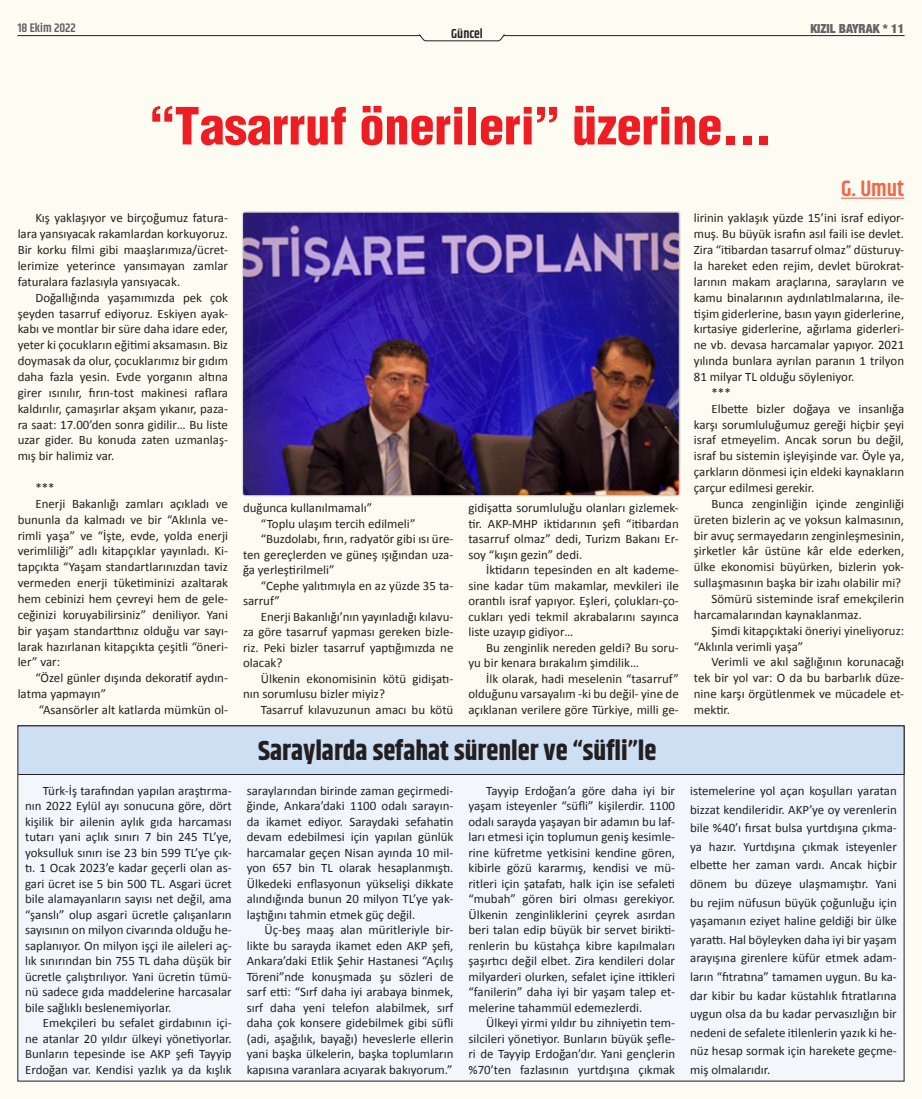
<style>
.page{position:relative;width:922px;height:1099px;background:#fff}
.page>*{position:absolute;margin:0;border:0;box-sizing:border-box;transform-origin:0 0}
.ana_başlık{font:900 condensed 50px "Helvetica";color:#ee1d23}
.başlık-2{font:700 27.5px "Khand";color:#231f20}
.üst_imza{font:600 22.5px "Khand";color:#f26648}
.t1{font:600 13.12px "Khand";color:#231f20}
.t2{font:12.88px/15.5px "Calibri";color:#231f20;text-align:justify}
.t3{font:900 condensed 12.5px "Helvetica Neue";color:#636366}
.t4{font:600 12.5px "Khand";color:#636366}
</style>
<div class="page">
<div style="left:0;top:0;width:921px;height:1098px;background:#fdfcf3"></div>
<hr style="left:18px;top:35px;width:402px;height:1px;background:#231f20">
<hr style="left:503px;top:35px;width:400px;height:1px;background:#231f20">
<svg style="left:419px;top:34px;width:85px;height:7px"></svg>
<hr style="left:840px;top:197px;width:64px;height:2px;background:#f26648">
<div style="left:241px;top:211px;width:439px;height:286px;background:#231f20;opacity:.4"></div>
<img style="left:243px;top:213px;width:435px;height:282px">
<div style="left:18px;top:726px;width:885px;height:355px;background:#f3f7fc"></div>
<div style="left:18px;top:726px;width:885px;height:48px;background:#cde0f3"></div>
<div style="left:18px;top:725px;width:886px;height:49px;border:1px solid #231f20"></div>
<p class="t4" style="left:18px;top:20px;width:60px">18 Ekim 2022</p>
<p class="t3" style="left:810px;top:18px;width:95px">KIZIL BAYRAK * 11</p>
<p class="t1" style="left:451px;top:25px;width:33px">Güncel</p>
<p class="ana_başlık" style="left:150px;top:95px;width:624px">“Tasarruf önerileri” üzerine...</p>
<p class="üst_imza" style="left:840px;top:174px;width:65px">G. Umut</p>
<p class="t2" style="left:18px;top:209px;width:212px;line-height:15.9px;text-indent:18px">Kış yaklaşıyor ve birçoğumuz fatura&shy;lara yansıyacak rakamlardan korkuyoruz.<br>Bir korku filmi gibi maaşlarımıza/ücret&shy;lerimize yeterince yansımayan zamlar faturalara fazlasıyla yansıyacak.</p>
<p class="t2" style="left:18px;top:289px;width:212px;line-height:15.9px;text-indent:18px">Doğallığında yaşamımızda pek çok şeyden tasarruf ediyoruz. Eskiyen ayak&shy;kabı ve montlar bir süre daha idare eder, yeter ki çocukların eğitimi aksamasın. Biz doymasak da olur, çocuklarımız bir gıdım daha fazla yesin. Evde yorganın altına girer ısınılır, fırın-tost makinesi raflara kaldırılır, çamaşırlar akşam yıkanır, paza&shy;ra saat: 17.00’den sonra gidilir… Bu liste uzar gider. Bu konuda zaten uzmanlaş&shy;mış bir halimiz var.</p>
<p class="t2" style="left:35px;top:479px;width:21px">***</p>
<p class="t2" style="left:18px;top:495px;width:212px;line-height:15.9px;text-indent:18px">Enerji Bakanlığı zamları açıkladı ve bununla da kalmadı ve bir “Aklınla ve&shy;rimli yaşa” ve “İşte, evde, yolda enerji verimliliği” adlı kitapçıklar yayınladı. Ki&shy;tapçıkta “Yaşam standartlarınızdan taviz vermeden enerji tüketiminizi azaltarak hem cebinizi hem çevreyi hem de gele&shy;ceğinizi koruyabilirsiniz” deniliyor. Yani bir yaşam standarttınız olduğu var sayı&shy;larak hazırlanan kitapçıkta çeşitli “öneri&shy;ler” var:</p>
<p class="t2" style="left:18px;top:669px;width:212px;line-height:15.9px;text-indent:18px">“Özel günler dışında dekoratif aydın&shy;latma yapmayın”</p>
<p class="t2" style="left:39px;top:701px;width:191px">“Asansörler alt katlarda mümkün ol-</p>
<p class="t2" style="left:25px;top:782px;width:208px;text-indent:18px">Türk-İş tarafından yapılan araştırma&shy;nın 2022 Eylül ayı sonucuna göre, dört kişilik bir ailenin aylık gıda harcaması tutarı yani açlık sınırı 7 bin 245 TL’ye, yoksulluk sınırı ise 23 bin 599 TL’ye çık&shy;tı. 1 Ocak 2023’e kadar geçerli olan as&shy;gari ücret ise 5 bin 500 TL. Asgari ücret bile alamayanların sayısı net değil, ama “şanslı” olup asgari ücretle çalışanların sayısının on milyon civarında olduğu he&shy;saplanıyor. On milyon işçi ile aileleri aç&shy;lık sınırından bin 755 TL daha düşük bir ücretle çalıştırılıyor. Yani ücretin tümü&shy;nü sadece gıda maddelerine harcasalar bile sağlıklı beslenemiyorlar.</p>
<p class="t2" style="left:25px;top:1014px;width:208px;text-indent:18px">Emekçileri bu sefalet girdabının içi&shy;ne atanlar 20 yıldır ülkeyi yönetiyorlar.<br>Bunların tepesinde ise AKP şefi Tayyip Erdoğan var. Kendisi yazlık ya da kışlık</p>
<p class="t2" style="left:243px;top:499px;width:130px">duğunca kullanılmamalı”</p>
<p class="t2" style="left:261px;top:515px;width:156px">“Toplu ulaşım tercih edilmeli”</p>
<p class="t2" style="left:243px;top:530px;width:212px;text-indent:18px">“Buzdolabı, fırın, radyatör gibi ısı üre&shy;ten gereçlerden ve güneş ışığından uza&shy;ğa yerleştirilmeli”</p>
<p class="t2" style="left:243px;top:577px;width:212px;text-indent:18px">“Cephe yalıtımıyla en az yüzde 35 ta&shy;sarruf”</p>
<p class="t2" style="left:243px;top:608px;width:212px;text-indent:18px">Enerji Bakanlığı’nın yayınladığı kılavu&shy;za göre tasarruf yapması gereken bizle&shy;riz. Peki bizler tasarruf yaptığımızda ne olacak?</p>
<p class="t2" style="left:243px;top:670px;width:212px;text-indent:18px">Ülkenin ekonomisinin kötü gidişatı&shy;nın sorumlusu bizler miyiz?</p>
<p class="t2" style="left:261px;top:701px;width:194px">Tasarruf kılavuzunun amacı bu kötü</p>
<p class="t2" style="left:468px;top:499px;width:212px">gidişatta sorumluluğu olanları gizlemek&shy;tir. AKP-MHP iktidarının şefi “itibardan tasarruf olmaz” dedi, Turizm Bakanı Er&shy;soy “kışın gezin” dedi.</p>
<p class="t2" style="left:468px;top:561px;width:212px;text-indent:18px">İktidarın tepesinden en alt kademe&shy;sine kadar tüm makamlar, mevkileri ile orantılı israf yapıyor. Eşleri, çolukları-ço&shy;cukları yedi tekmil akrabalarını sayınca liste uzayıp gidiyor…</p>
<p class="t2" style="left:468px;top:639px;width:212px;text-indent:18px">Bu zenginlik nereden geldi? Bu soru&shy;yu bir kenara bırakalım şimdilik…</p>
<p class="t2" style="left:468px;top:670px;width:212px;text-indent:18px">İlk olarak, hadi meselenin “tasarruf” olduğunu varsayalım -ki bu değil- yine de açıklanan verilere göre Türkiye, milli ge-</p>
<p class="başlık-2" style="left:258px;top:730px;width:400px">Saraylarda sefahat sürenler ve “süfli”le</p>
<p class="t2" style="left:247px;top:782px;width:208px">saraylarından birinde zaman geçirmedi&shy;ğinde, Ankara’daki 1100 odalı sarayın&shy;da ikamet ediyor. Saraydaki sefahatin devam edebilmesi için yapılan günlük harcamalar geçen Nisan ayında 10 mil&shy;yon 657 bin TL olarak hesaplanmıştı.<br>Ülkedeki enflasyonun yükselişi dikkate alındığında bunun 20 milyon TL’ye yak&shy;laştığını tahmin etmek güç değil.</p>
<p class="t2" style="left:247px;top:921px;width:208px;text-indent:18px">Üç-beş maaş alan müritleriyle bir&shy;likte bu sarayda ikamet eden AKP şefi, Ankara’daki Etlik Şehir Hastanesi “Açılış Töreni”nde konuşmada şu sözleri de sarf etti: “Sırf daha iyi arabaya binmek, sırf daha yeni telefon alabilmek, sırf daha çok konsere gidebilmek gibi süfli (adi, aşağılık, bayağı) heveslerle ellerin yani başka ülkelerin, başka toplumların kapısına varanlara acıyarak bakıyorum.”</p>
<p class="t2" style="left:468px;top:782px;width:208px;text-indent:18px">Tayyip Erdoğan’a göre daha iyi bir yaşam isteyenler “süfli” kişilerdir. 1100 odalı sarayda yaşayan bir adamın bu laf&shy;ları etmesi için toplumun geniş kesimle&shy;rine küfretme yetkisini kendine gören, kibirle gözü kararmış, kendisi ve mü&shy;ritleri için şatafatı, halk için ise sefaleti “mubah” gören biri olması gerekiyor.<br>Ülkenin zenginliklerini çeyrek asırdan beri talan edip büyük bir servet birikti&shy;renlerin bu küstahça kibre kapılmaları şaşırtıcı değil elbet. Zira kendileri dolar milyarderi olurken, sefalet içine ittikleri “fanilerin” daha iyi bir yaşam talep et&shy;melerine tahammül edemezlerdi.</p>
<p class="t2" style="left:468px;top:1014px;width:208px;text-indent:18px">Ülkeyi yirmi yıldır bu zihniyetin tem&shy;silcileri yönetiyor. Bunların büyük şefle&shy;ri de Tayyip Erdoğan’dır. Yani gençlerin %70’ten fazlasının yurtdışına çıkmak</p>
<p class="t2" style="left:693px;top:209px;width:212px;line-height:15.9px">lirinin yaklaşık yüzde 15’ini israf ediyor&shy;muş. Bu büyük israfın asıl faili ise devlet.<br>Zira “itibardan tasarruf olmaz” düsturuy&shy;la hareket eden rejim, devlet bürokrat&shy;larının makam araçlarına, sarayların ve kamu binalarının aydınlatılmalarına, ile&shy;tişim giderlerine, basın yayın giderlerine, kırtasiye giderlerine, ağırlama giderleri&shy;ne vb. devasa harcamalar yapıyor. 2021 yılında bunlara ayrılan paranın 1 trilyon 81 milyar TL olduğu söyleniyor.</p>
<p class="t2" style="left:711px;top:384px;width:21px">***</p>
<p class="t2" style="left:693px;top:400px;width:212px;line-height:15.9px;text-indent:18px">Elbette bizler doğaya ve insanlığa karşı sorumluluğumuz gereği hiçbir şeyi israf etmeyelim. Ancak sorun bu değil, israf bu sistemin işleyişinde var. Öyle ya, çarkların dönmesi için eldeki kaynakların çarçur edilmesi gerekir.</p>
<p class="t2" style="left:693px;top:495px;width:212px;line-height:15.9px;text-indent:18px">Bunca zenginliğin içinde zenginliği üreten bizlerin aç ve yoksun kalmasının, bir avuç sermayedarın zenginleşmesinin, şirketler kâr üstüne kâr elde ederken, ülke ekonomisi büyürken, bizlerin yok&shy;sullaşmasının başka bir izahı olabilir mi?</p>
<p class="t2" style="left:693px;top:590px;width:212px;line-height:15.9px;text-indent:18px">Sömürü sisteminde israf emekçilerin harcamalarından kaynaklanmaz.</p>
<p class="t2" style="left:693px;top:622px;width:212px;line-height:15.9px;text-indent:18px">Şimdi kitapçıktaki öneriyi yineliyoruz: “Aklınla verimli yaşa”</p>
<p class="t2" style="left:693px;top:653px;width:212px;line-height:15.9px;text-indent:18px">Verimli ve akıl sağlığının korunacağı tek bir yol var: O da bu barbarlık düze&shy;nine karşı örgütlenmek ve mücadele et&shy;mektir.</p>
<p class="t2" style="left:690px;top:780px;width:208px;line-height:18.6px">istemelerine yol açan koşulları yaratan bizzat kendileridir. AKP’ye oy verenlerin bile %40’ı fırsat bulsa yurtdışına çıkma&shy;ya hazır. Yurtdışına çıkmak isteyenler elbette her zaman vardı. Ancak hiçbir dönem bu düzeye ulaşmamıştır. Yani bu rejim nüfusun büyük çoğunluğu için yaşamanın eziyet haline geldiği bir ülke yarattı. Hal böyleyken daha iyi bir yaşam arayışına girenlere küfür etmek adam&shy;ların “fıtratına” tamamen uygun. Bu ka&shy;dar kibir bu kadar küstahlık fıtratlarına uygun olsa da bu kadar pervasızlığın bir nedeni de sefalete itilenlerin yazık ki he&shy;nüz hesap sormak için harekete geçme&shy;miş olmalarıdır.</p>
</div>
